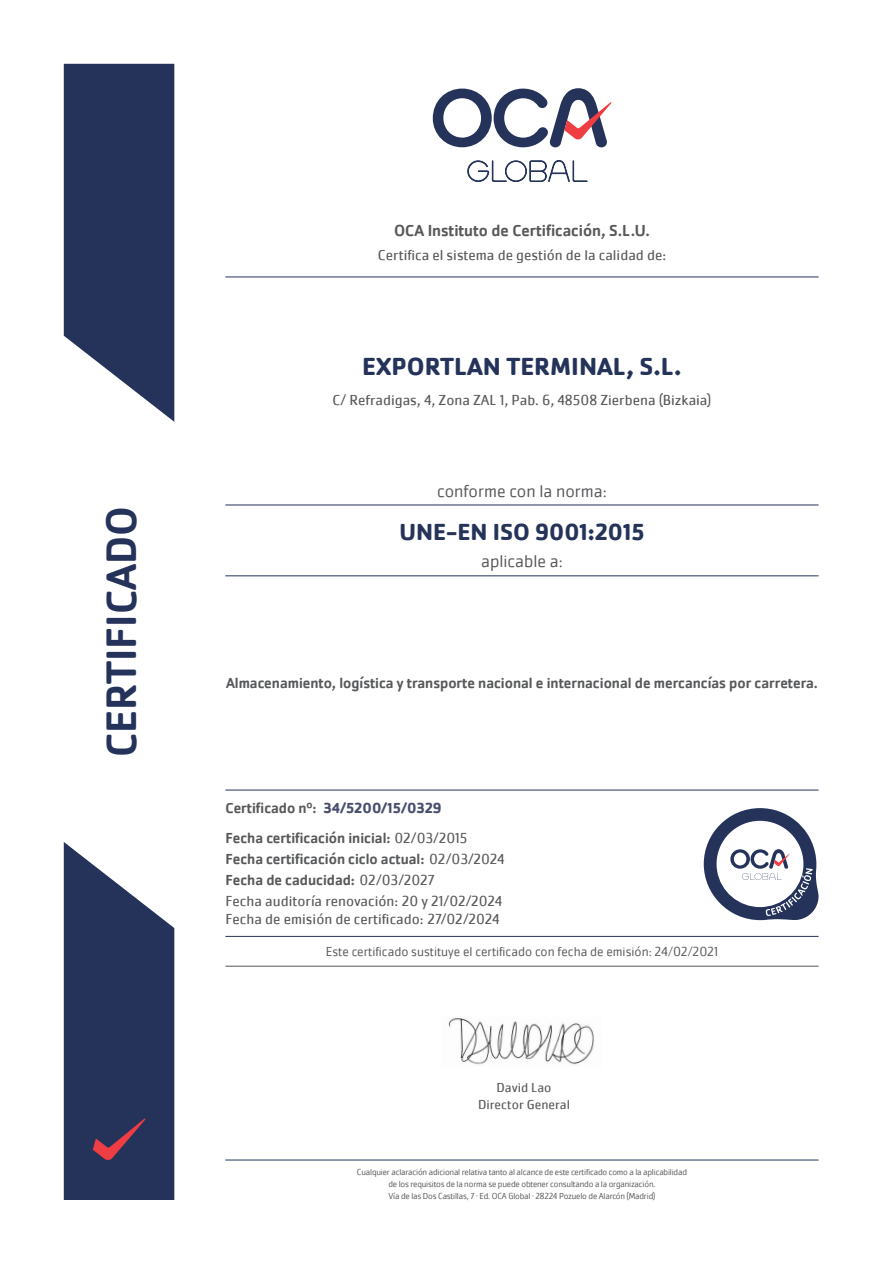
<style>
.page{position:relative;width:893px;height:1263px;background:#fff}
.page>*{position:absolute;margin:0;border:0;box-sizing:border-box;transform-origin:0 0}
.t1{font:500 43.95px "Cachet Pro";color:#25335a}
.t2{font:700 25.5px "Cachet Pro";color:#25335a}
.t3{font:700 24px "Cachet Pro";color:#25335a}
.t4{font:300 18px "Cachet Pro";color:#57585a}
.t5{font:500 16.5px "Cachet Pro";color:#57585a}
.t6{font:500 15px "Cachet Pro";color:#57585a}
.t7{font:15px "Cachet Pro";color:#57585a}
.t8{font:700 15px "Cachet Pro";color:#494e6e}
.t9{font:300 13.5px "Cachet Pro";color:#57585a}
.t10{font:13.5px "Cachet Pro";color:#57585a}
.t11{font:300 9px "Cachet Pro";letter-spacing:-.02em;color:#57585a}
.s1{font-weight:400}
</style>
<div class="page">
<svg style="left:64px;top:64px;width:110px;height:358px;background:#3f4b6d"></svg>
<svg style="left:64px;top:842px;width:110px;height:358px;background:#414b6d"></svg>
<svg style="left:433px;top:88px;width:179px;height:59px"></svg>
<svg style="left:467px;top:160px;width:121px;height:22px"></svg>
<hr style="left:225px;top:277px;width:594px;height:1px;background:#25335a">
<hr style="left:225px;top:575px;width:594px;height:1px;background:#25335a">
<hr style="left:225px;top:505px;width:594px;height:1px;background:#25335a">
<hr style="left:225px;top:790px;width:594px;height:1px;background:#25335a">
<hr style="left:225px;top:936px;width:594px;height:1px;background:#25335a">
<hr style="left:225px;top:1160px;width:594px;height:1px;background:#25335a">
<hr style="left:225px;top:966px;width:594px;height:1px;background:#57585a">
<img style="left:448px;top:1018px;width:146px;height:47px">
<svg style="left:704px;top:808px;width:115px;height:112px"></svg>
<p class="t1" style="left:96px;top:757px;width:253px;rotate:-90deg">CERTIFICADO</p>
<p class="t5" style="left:394px;top:221px;width:257px">OCA Instituto de Certificación, S.L.U.</p>
<p class="t7" style="left:378px;top:246px;width:290px">Certifica el sistema de gestión de la calidad de:</p>
<p class="t2" style="left:362px;top:350px;width:321px">EXPORTLAN TERMINAL, S.L.</p>
<p class="t7" style="left:332px;top:391px;width:380px">C/ Refradigas, 4, Zona ZAL 1, Pab. 6, 48508 Zierbena (Bizkaia)</p>
<p class="t4" style="left:437px;top:480px;width:171px">conforme con la norma:</p>
<p class="t3" style="left:399px;top:517px;width:246px">UNE-EN ISO 9001:2015</p>
<p class="t4" style="left:481px;top:550px;width:83px">aplicable a:</p>
<p class="t6" style="left:226px;top:675px;width:593px">Almacenamiento, logística y transporte nacional e internacional de mercancías por carretera.</p>
<p class="t8" style="left:324px;top:798px;width:120px">34/5200/15/0329</p>
<p class="t6" style="left:225px;top:799px;width:93px">Certificado nº:</p>
<p class="t6" style="left:225px;top:829px;width:244px">Fecha certificación inicial: <span class="s1">02/03/2015</span></p>
<p class="t6" style="left:225px;top:850px;width:281px">Fecha certificación ciclo actual: <span class="s1">02/03/2024</span></p>
<p class="t6" style="left:225px;top:871px;width:211px">Fecha de caducidad: <span class="s1">02/03/2027</span></p>
<p class="t7" style="left:225px;top:892px;width:279px">Fecha auditoría renovación: 20 y 21/02/2024</p>
<p class="t7" style="left:225px;top:910px;width:276px">Fecha de emisión de certificado: 27/02/2024</p>
<p class="t9" style="left:326px;top:944px;width:394px">Este certificado sustituye el certificado con fecha de emisión: 24/02/2021</p>
<p class="t10" style="left:497px;top:1079px;width:56px">David Lao</p>
<p class="t10" style="left:478px;top:1097px;width:93px">Director General</p>
<p class="t11" style="left:357px;top:1166px;width:332px">Cualquier aclaración adicional relativa tanto al alcance de este certificado como a la aplicabilidad</p>
<p class="t11" style="left:388px;top:1178px;width:269px">de los requisitos de la norma se puede obtener consultando a la organización.</p>
<p class="t11" style="left:388px;top:1190px;width:268px">Vía de las Dos Castillas, 7 · Ed. OCA Global · 28224 Pozuelo de Alarcón (Madrid)</p>
</div>
